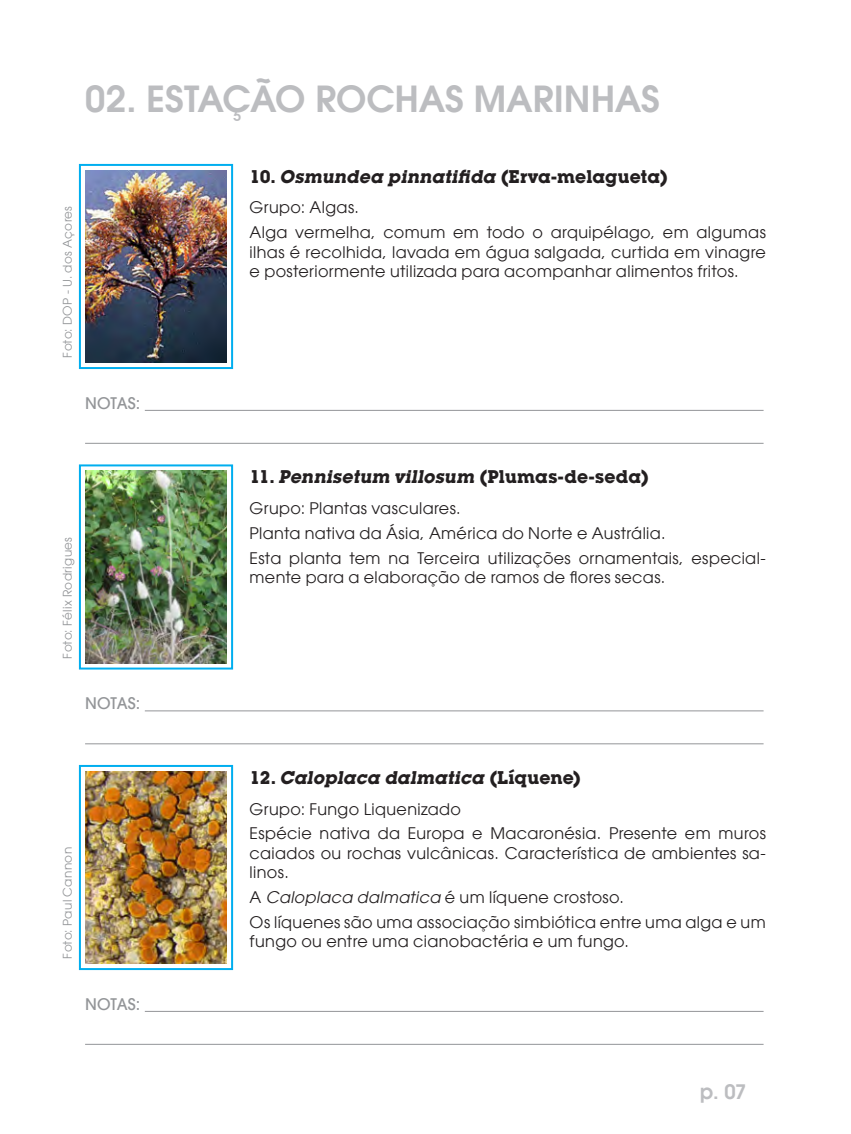
<style>
.page{position:relative;width:851px;height:1134px;background:#fff}
.page>*{position:absolute;margin:0;border:0;box-sizing:border-box;transform-origin:0 0}
.t1{font:600 36px "Avant Garde LT";letter-spacing:-.005em;color:#bcbdc0}
.t2{font:600 20px "Avant Garde LT";color:#bcbdc0}
.t3{font:700 18px "Lubalin Graph Std";letter-spacing:.005em;color:#231f20}
.t4{font:italic 700 18px "Lubalin Graph Std";letter-spacing:.01em;color:#231f20}
.t5{font:16px/19.2px "Avant Garde LT";letter-spacing:.02em;color:#231f20;text-align:justify}
.t6{font:500 16px "Avant Garde LT";color:#939598}
.t7{font:12px "Avant Garde LT";letter-spacing:.03em;color:#939598}
.s1{font-style:italic}
.s2{font-style:normal}
</style>
<div class="page">
<div style="left:79px;top:164px;width:154px;height:205px;border:2px solid #00aeef"></div>
<div style="left:79px;top:464px;width:154px;height:205px;border:2px solid #00aeef"></div>
<div style="left:79px;top:765px;width:154px;height:205px;border:2px solid #00aeef"></div>
<img style="left:85px;top:170px;width:142px;height:193px">
<img style="left:85px;top:471px;width:142px;height:192px">
<img style="left:85px;top:771px;width:142px;height:193px">
<hr style="left:145px;top:410px;width:618px;height:1px;background:#939598">
<hr style="left:85px;top:443px;width:678px;height:1px;background:#939598">
<hr style="left:145px;top:710px;width:618px;height:1px;background:#939598">
<hr style="left:85px;top:743px;width:678px;height:1px;background:#939598">
<hr style="left:145px;top:1011px;width:618px;height:1px;background:#939598">
<hr style="left:85px;top:1044px;width:678px;height:1px;background:#939598">
<p class="t1" style="left:85px;top:75px;width:576px">02. ESTAÇÃO ROCHAS MARINHAS</p>
<p class="t7" style="left:60px;top:357px;width:153px;rotate:-90deg">Foto: DOP - U. dos Açores</p>
<p class="t6" style="left:85px;top:393px;width:57px">NOTAS:</p>
<p class="t3" style="left:249px;top:165px;width:419px">10. <span class="s1">Osmundea pinnatifida</span> (Erva-melagueta)</p>
<p class="t5" style="left:249px;top:198px;width:111px">Grupo: Algas.</p>
<p class="t5" style="left:249px;top:223px;width:517px">Alga vermelha, comum em todo o arquipélago, em algumas ilhas é recolhida, lavada em água salgada, curtida em vinagre e posteriormente utilizada para acompanhar alimentos fritos.</p>
<p class="t7" style="left:60px;top:658px;width:123px;rotate:-90deg">Foto: Félix Rodrigues</p>
<p class="t6" style="left:85px;top:693px;width:57px">NOTAS:</p>
<p class="t7" style="left:60px;top:958px;width:113px;rotate:-90deg">Foto: Paul Cannon</p>
<p class="t6" style="left:85px;top:994px;width:57px">NOTAS:</p>
<p class="t3" style="left:249px;top:465px;width:400px">11. <span class="s1">Pennisetum villosum</span> (Plumas-de-seda)</p>
<p class="t5" style="left:249px;top:498px;width:212px">Grupo: Plantas vasculares.</p>
<p class="t5" style="left:249px;top:523px;width:417px">Planta nativa da Ásia, América do Norte e Austrália.</p>
<p class="t5" style="left:249px;top:548px;width:517px">Esta planta tem na Terceira utilizações ornamentais, especial&shy;mente para a elaboração de ramos de flores secas.</p>
<p class="t4" style="left:249px;top:766px;width:332px"><span class="s2">12.</span> Caloplaca dalmatica <span class="s2">(Líquene)</span></p>
<p class="t5" style="left:249px;top:799px;width:213px">Grupo: Fungo Liquenizado</p>
<p class="t5" style="left:249px;top:824px;width:517px">Espécie nativa da Europa e Macaronésia. Presente em muros caiados ou rochas vulcânicas. Característica de ambientes sa&shy;linos.</p>
<p class="t5" style="left:249px;top:887px;width:375px">A <span class="s1">Caloplaca dalmatica</span> é um líquene crostoso.</p>
<p class="t5" style="left:249px;top:912px;width:517px">Os líquenes são uma associação simbiótica entre uma alga e um fungo ou entre uma cianobactéria e um fungo.</p>
<p class="t2" style="left:700px;top:1078px;width:48px">p. 07</p>
</div>
